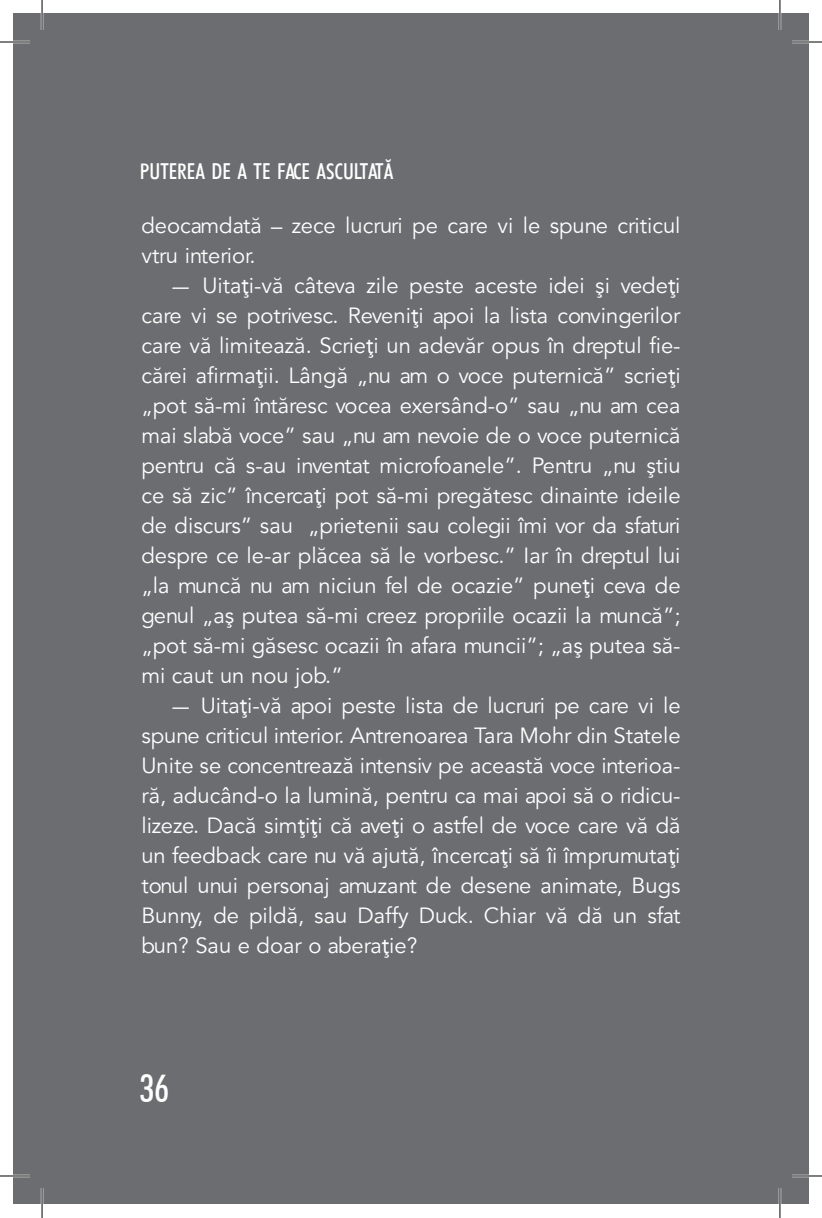
<style>
.page{position:relative;width:822px;height:1218px;background:#fff}
.page>*{position:absolute;margin:0;border:0;box-sizing:border-box;transform-origin:0 0}
.t1{font:500 condensed 38px "Futura BT";color:#fff}
.t2{font:22px/30px "Avenir LT Book PE";color:#fff}
.t3{font:22px "Futura BT Medium Condensed PE";color:#fff}
</style>
<div class="page">
<div style="left:779px;top:14px;width:28px;height:1190px;background:#6c6d70"></div>
<div style="left:14px;top:14px;width:765px;height:1190px;background:#6c6d70"></div>
<hr style="left:0;top:41px;width:30px;height:2px;background:#fff">
<hr style="left:791px;top:41px;width:30px;height:2px;background:#fff">
<hr style="left:0;top:1175px;width:30px;height:2px;background:#fff">
<hr style="left:791px;top:1175px;width:30px;height:2px;background:#fff">
<hr style="left:41px;top:0;width:2px;height:30px;background:#fff">
<hr style="left:41px;top:1188px;width:2px;height:30px;background:#fff">
<hr style="left:778px;top:0;width:2px;height:30px;background:#fff">
<hr style="left:778px;top:1188px;width:2px;height:30px;background:#fff">
<hr style="left:0;top:42px;width:30px;height:1px;background:#000">
<hr style="left:791px;top:42px;width:30px;height:1px;background:#000">
<hr style="left:0;top:1176px;width:30px;height:1px;background:#000">
<hr style="left:791px;top:1176px;width:30px;height:1px;background:#000">
<hr style="left:42px;top:0;width:1px;height:30px;background:#000">
<hr style="left:42px;top:1188px;width:1px;height:30px;background:#000">
<hr style="left:779px;top:0;width:1px;height:30px;background:#000">
<hr style="left:779px;top:1188px;width:1px;height:30px;background:#000">
<p class="t3" style="left:140px;top:158px;width:255px">PUTEREA DE A TE FACE ASCULTATĂ</p>
<p class="t2" style="left:141px;top:211px;width:540px">deocamdată – zece lucruri pe care vi le spune criticul vtru interior.</p>
<p class="t2" style="left:141px;top:271px;width:540px;text-indent:28px">— Uitați-vă câteva zile peste aceste idei și vedeți care vi se potrivesc. Reveniți apoi la lista convingerilor care vă limitează. Scrieți un adevăr opus în dreptul fie&shy;cărei afirmații. Lângă „nu am o voce puternică” scrieți „pot să-mi întăresc vocea exersând-o” sau „nu am cea mai slabă voce” sau „nu am nevoie de o voce puternică pentru că s-au inventat microfoanele”. Pentru „nu știu ce să zic” încercați pot să-mi pregătesc dinainte ideile de discurs” sau „prietenii sau colegii îmi vor da sfaturi despre ce le-ar plăcea să le vorbesc.” Iar în dreptul lui „la muncă nu am niciun fel de ocazie” puneți ceva de genul „aș putea să-mi creez propriile ocazii la muncă”; „pot să-mi găsesc ocazii în afara muncii”; „aș putea să&shy;mi caut un nou job.”</p>
<p class="t2" style="left:141px;top:691px;width:540px;text-indent:28px">— Uitați-vă apoi peste lista de lucruri pe care vi le spune criticul interior. Antrenoarea Tara Mohr din Statele Unite se concentrează intensiv pe această voce interioa&shy;ră, aducând-o la lumină, pentru ca mai apoi să o ridicu&shy;lizeze. Dacă simțiți că aveți o astfel de voce care vă dă un feedback care nu vă ajută, încercați să îi împrumutați tonul unui personaj amuzant de desene animate, Bugs Bunny, de pildă, sau Daffy Duck. Chiar vă dă un sfat bun? Sau e doar o aberație?</p>
<p class="t1" style="left:140px;top:1065px;width:31px">36</p>
</div>
